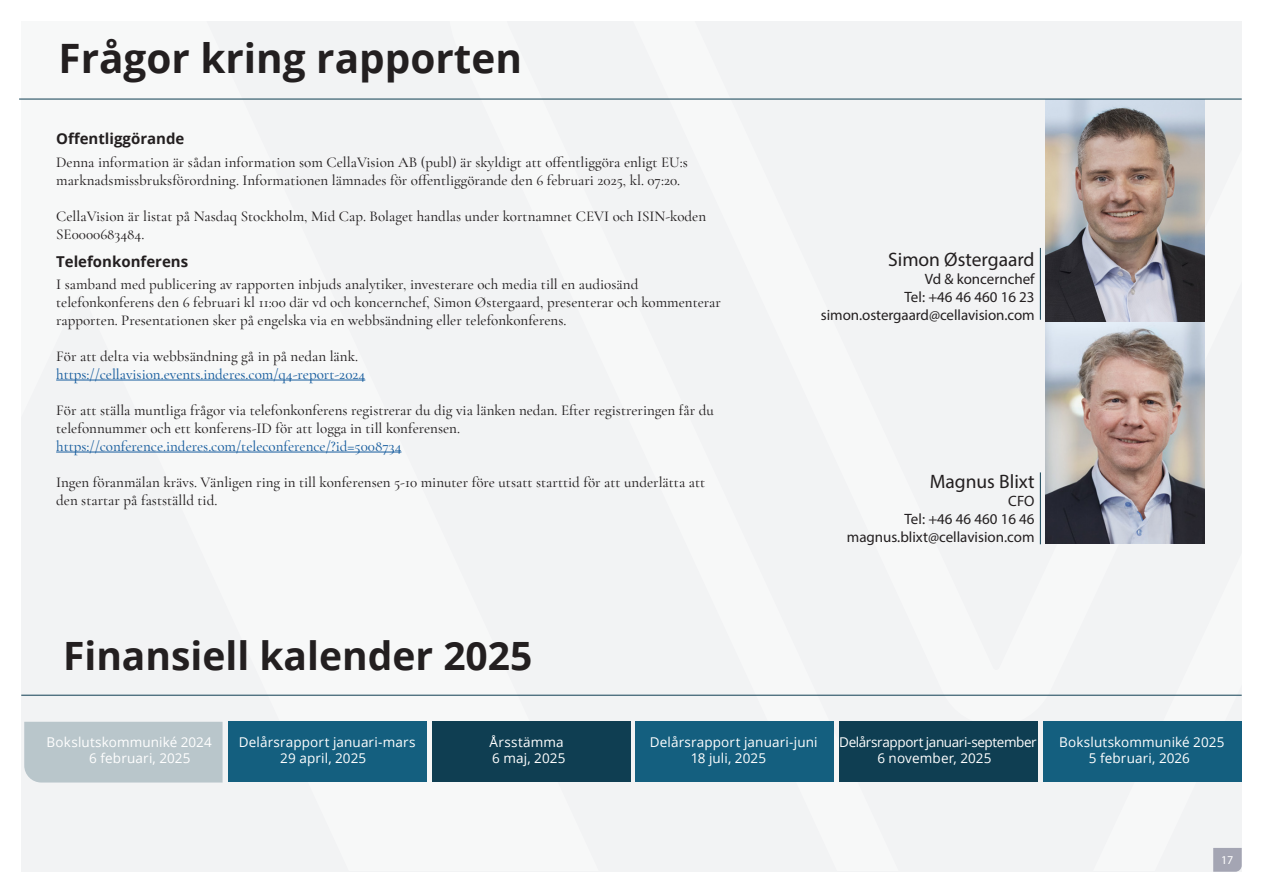
<style>
.page{position:relative;width:1263px;height:893px;background:#fff}
.page>*{position:absolute;margin:0;border:0;box-sizing:border-box;transform-origin:0 0}
.Top_Header{font:700 40.5px "Open Sans";color:#231f20}
.Top_Header-2{font:700 39px "Open Sans";color:#231f20}
.t1{font:19.5px "Myriad Pro";color:#231f20}
.Body_text{font:500 15px/18px "Cormorant Garamond";color:#231f20}
.Body_text-2{font:500 15px "Cormorant Garamond";color:#175d9e}
.t2{font:15px "Myriad Pro";color:#231f20}
.Subheader_body_text{font:700 15px "Open Sans";color:#231f20}
._7_-vänster{font:13.5px "Open Sans";letter-spacing:.01em;color:#fff}
._7_-vänster-2{font:13.5px "Open Sans";letter-spacing:-.03em;color:#fff}
.t3{font:12px "Myriad Pro";color:#fff}
</style>
<div class="page">
<div style="left:632px;top:21px;width:610px;height:850px;background:#f2f3f4"></div>
<div style="left:21px;top:21px;width:611px;height:850px;background:#f2f3f4"></div>
<svg style="left:1213px;top:848px;width:29px;height:24px"></svg>
<hr style="left:56px;top:380px;width:309px;height:1px;background:#175d9e">
<hr style="left:56px;top:452px;width:345px;height:1px;background:#175d9e">
<img style="left:1046px;top:321px;width:159px;height:223px">
<img style="left:1046px;top:100px;width:159px;height:221px">
<hr style="left:21px;top:695px;width:1221px;height:1px;background:#0f3e52">
<hr style="left:1040px;top:472px;width:1px;height:72px;background:#0f3e52">
<hr style="left:1040px;top:248px;width:1px;height:72px;background:#0f3e52">
<hr style="left:19px;top:99px;width:1223px;height:1px;background:#0f3e52">
<div style="left:24px;top:722px;width:199px;height:60px;background:#b9c6cb"></div>
<div style="left:228px;top:721px;width:198px;height:61px;background:#145f7f"></div>
<div style="left:432px;top:721px;width:198px;height:61px;background:#0f3e52"></div>
<div style="left:636px;top:721px;width:198px;height:60px;background:#145f7f"></div>
<div style="left:839px;top:721px;width:199px;height:61px;background:#0f3e52"></div>
<div style="left:1043px;top:721px;width:199px;height:61px;background:#145f7f"></div>
<p class="Top_Header" style="left:58px;top:30px;width:465px">Frågor kring rapporten</p>
<p class="Subheader_body_text" style="left:56px;top:128px;width:130px">Offentliggörande</p>
<p class="Body_text" style="left:56px;top:153px;width:633px">Denna information är sådan information som CellaVision AB (publ) är skyldigt att offentliggöra enligt EU:s marknadsmissbruksförordning. Informationen lämnades för offentlig-görande den 6 februari 2025, kl. 07:20.</p>
<p class="Body_text" style="left:56px;top:207px;width:651px">CellaVision är listat på Nasdaq Stockholm, Mid Cap. Bolaget handlas under kortnamnet CEVI och ISIN-koden<br>SE0000683484.</p>
<p class="Subheader_body_text" style="left:56px;top:251px;width:134px">Telefonkonferens</p>
<p class="Body_text" style="left:56px;top:275px;width:666px">I samband med publicering av rapporten inbjuds analytiker, investerare och media till en audiosänd telefonkonferens den 6 februari kl 11:00 där vd och koncernchef, Simon Østergaard, presenterar och kommenterar rapporten. Presentationen sker på engelska via en webbsändning eller telefonkonferens.</p>
<p class="Body_text" style="left:56px;top:347px;width:303px">För att delta via webbsändning gå in på nedan länk.</p>
<p class="Body_text-2" style="left:56px;top:365px;width:311px">https://cellavision.events.inderes.com/q4-report-2024</p>
<p class="Body_text" style="left:56px;top:401px;width:659px">För att ställa muntliga frågor via telefonkonferens registrerar du dig via länken nedan. Efter registreringen får du telefonnummer och ett konferens-ID för att logga in till konferensen.</p>
<p class="Body_text-2" style="left:56px;top:437px;width:347px">https://conference.inderes.com/teleconference/?id=5008734</p>
<p class="Body_text" style="left:56px;top:473px;width:651px">Ingen föranmälan krävs. Vänligen ring in till konferensen 5-10 minuter före utsatt starttid för att underlätta att den startar på fastställd tid.</p>
<p class="Top_Header-2" style="left:63px;top:628px;width:471px">Finansiell kalender 2025</p>
<p class="t1" style="left:888px;top:247px;width:148px">Simon Østergaard</p>
<p class="t2" style="left:925px;top:269px;width:111px">Vd &amp; koncernchef</p>
<p class="t2" style="left:904px;top:287px;width:132px">Tel: +46 46 460 16 23</p>
<p class="t2" style="left:821px;top:305px;width:215px">simon.ostergaard@cellavision.com</p>
<p class="t1" style="left:930px;top:469px;width:106px">Magnus Blixt</p>
<p class="t2" style="left:1008px;top:492px;width:28px">CFO</p>
<p class="t2" style="left:904px;top:510px;width:132px">Tel: +46 46 460 16 46</p>
<p class="t2" style="left:847px;top:528px;width:189px">magnus.blixt@cellavision.com</p>
<p class="_7_-vänster" style="left:47px;top:733px;width:167px">Bokslutskommuniké 2024</p>
<p class="_7_-vänster" style="left:239px;top:733px;width:178px">Delårsrapport januari-mars</p>
<p class="_7_-vänster" style="left:490px;top:733px;width:76px">Årsstämma</p>
<p class="_7_-vänster" style="left:650px;top:733px;width:169px">Delårsrapport januari-juni</p>
<p class="_7_-vänster-2" style="left:839px;top:733px;width:199px">Delårsrapport januari-september</p>
<p class="_7_-vänster" style="left:1059px;top:733px;width:167px">Bokslutskommuniké 2025</p>
<p class="_7_-vänster" style="left:89px;top:749px;width:103px">6 februari, 2025</p>
<p class="_7_-vänster" style="left:280px;top:749px;width:88px">29 april, 2025</p>
<p class="_7_-vänster" style="left:492px;top:749px;width:75px">6 maj, 2025</p>
<p class="_7_-vänster" style="left:691px;top:749px;width:77px">18 juli, 2025</p>
<p class="_7_-vänster" style="left:877px;top:749px;width:116px">6 november, 2025</p>
<p class="_7_-vänster" style="left:1089px;top:749px;width:103px">5 februari, 2026</p>
<p class="t3" style="left:1221px;top:852px;width:14px">17</p>
</div>
